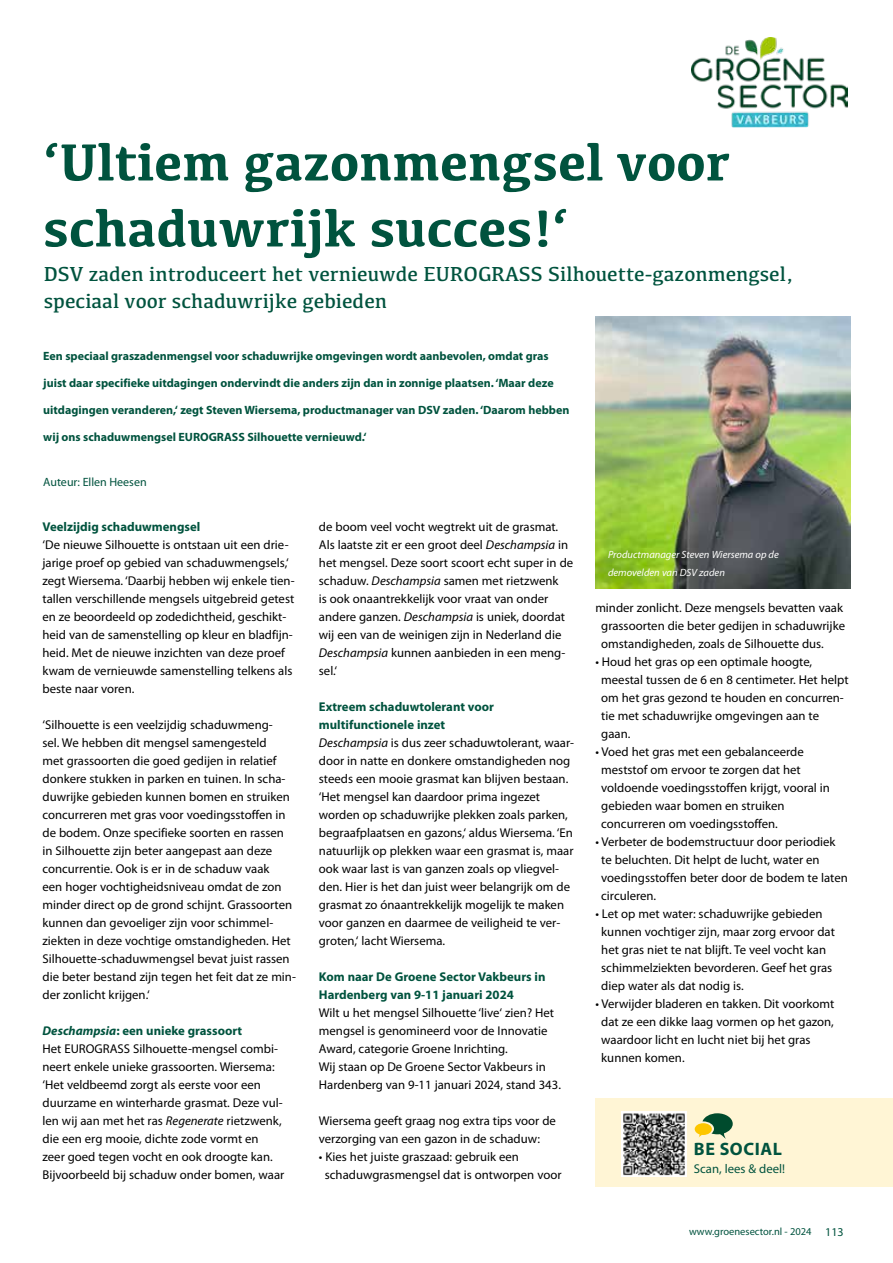
<style>
.page{position:relative;width:893px;height:1263px;background:#fff}
.page>*{position:absolute;margin:0;border:0;box-sizing:border-box;transform-origin:0 0}
.t1{font:700 54px/66px "Kefa";color:#00533e}
.t2{font:21px/27px "Kefa";color:#00533e}
.t3{font:700 18px "Myriad Pro";letter-spacing:.03em;color:#00533e}
.t4{font:12.75px/18px "Myriad Pro";color:#000}
.t5{font:700 12.75px/18px "Myriad Pro";color:#00533e}
.t6{font:12.75px "Myriad Pro";color:#00533e}
.t7{font:700 12px "Myriad Pro";color:#00533e}
.t8{font:12px "Myriad Pro";color:#00533e}
.t9{font:italic 10.5px/18px "Myriad Pro";color:#fff}
.t10{font:10.5px "Myriad Pro";color:#00533e}
.s1{font-weight:700;font-style:italic;color:#00533e}
.s2{font-weight:700;color:#00533e}
.s3{font-style:italic}
.s4{font-size:12px}
</style>
<div class="page">
<img style="left:691px;top:37px;width:157px;height:90px">
<img style="left:596px;top:316px;width:255px;height:273px">
<div style="left:596px;top:1098px;width:297px;height:88px;background:#fff5d5"></div>
<img style="left:621px;top:1111px;width:66px;height:66px">
<svg style="left:695px;top:1113px;width:38px;height:26px"></svg>
<h1 class="t1" style="left:43px;top:126px;width:689px">‘Ultiem gazonmengsel voor schaduwrijk succes!‘</h1>
<h2 class="t2" style="left:44px;top:260px;width:752px">DSV zaden introduceert het vernieuwde EUROGRASS Silhouette-gazonmengsel, speciaal voor schaduwrijke gebieden</h2>
<p class="t7" style="left:43px;top:348px;width:507px">Een speciaal graszadenmengsel voor schaduwrijke omgevingen wordt aanbevolen, omdat gras</p>
<p class="t7" style="left:43px;top:375px;width:512px">juist daar specifieke uitdagingen ondervindt die anders zijn dan in zonnige plaatsen. ‘Maar deze</p>
<p class="t7" style="left:43px;top:402px;width:528px">uitdagingen veranderen,‘ zegt Steven Wiersema, productmanager van DSV zaden. ‘Daarom hebben</p>
<p class="t7" style="left:43px;top:429px;width:325px">wij ons schaduwmengsel EUROGRASS Silhouette vernieuwd.‘</p>
<p class="t8" style="left:43px;top:475px;width:105px">Auteur: Ellen Heesen</p>
<p class="t5" style="left:43px;top:517px;width:159px">Veelzijdig schaduwmengsel</p>
<p class="t4" style="left:43px;top:536px;width:254px">‘De nieuwe Silhouette is ontstaan uit een drie&shy;jarige proef op gebied van schaduwmengsels,‘ zegt Wiersema. ‘Daarbij hebben wij enkele tien&shy;tallen verschillende mengsels uitgebreid getest en ze beoordeeld op zodedichtheid, geschikt&shy;heid van de samenstelling op kleur en bladfijn&shy;heid. Met de nieuwe inzichten van deze proef kwam de vernieuwde samenstelling telkens als beste naar voren.</p>
<p class="t4" style="left:43px;top:716px;width:255px">‘Silhouette is een veelzijdig schaduwmeng-<br>sel. We hebben dit mengsel samengesteld<br>met grassoorten die goed gedijen in relatief donkere stukken in parken en tuinen. In scha&shy;duwrijke gebieden kunnen bomen en struiken concurreren met gras voor voedingsstoffen in de bodem. Onze specifieke soorten en rassen in Silhouette zijn beter aangepast aan deze concurrentie. Ook is er in de schaduw vaak<br>een hoger vochtigheidsniveau omdat de zon minder direct op de grond schijnt. Grassoorten kunnen dan gevoeliger zijn voor schimmel&shy;ziekten in deze vochtige omstandigheden. Het Silhouette-schaduwmengsel bevat juist rassen die beter bestand zijn tegen het feit dat ze min&shy;der zonlicht krijgen.‘</p>
<p class="t4" style="left:43px;top:1022px;width:243px"><span class="s1">Deschampsia</span><span class="s2">: een unieke grassoort<br></span>Het EUROGRASS Silhouette-mengsel combi&shy;neert enkele unieke grassoorten. Wiersema: ‘Het veldbeemd zorgt als eerste voor een duurzame en winterharde grasmat. Deze vul&shy;len wij aan met het ras <span class="s3">Regenerate</span> rietzwenk, die een erg mooie, dichte zode vormt en<br>zeer goed tegen vocht en ook droogte kan.<br>Bijvoorbeeld bij schaduw onder bomen, waar</p>
<p class="t4" style="left:319px;top:518px;width:256px">de boom veel vocht wegtrekt uit de grasmat.<br>Als laatste zit er een groot deel <span class="s3">Deschampsia</span> in het mengsel. Deze soort scoort echt super in de schaduw. <span class="s3">Deschampsia</span> samen met rietzwenk<br>is ook onaantrekkelijk voor vraat van onder andere ganzen. <span class="s3">Deschampsia</span> is uniek, doordat wij een van de weinigen zijn in Nederland die <span class="s3">Deschampsia</span> kunnen aanbieden in een meng&shy;sel.‘</p>
<p class="t4" style="left:319px;top:698px;width:257px"><span class="s2">Extreem schaduwtolerant voor multifunctionele inzet<br></span><span class="s3">Deschampsia</span> is dus zeer schaduwtolerant, waar&shy;door in natte en donkere omstandigheden nog steeds een mooie grasmat kan blijven bestaan. ‘Het mengsel kan daardoor prima ingezet worden op schaduwrijke plekken zoals parken, begraafplaatsen en gazons,‘ aldus Wiersema. ‘En natuurlijk op plekken waar een grasmat is, maar ook waar last is van ganzen zoals op vliegvel&shy;den. Hier is het dan juist weer belangrijk om de grasmat zo ónaantrekkelijk mogelijk te maken voor ganzen en daarmee de veiligheid te ver&shy;groten,‘ lacht Wiersema.</p>
<p class="t5" style="left:319px;top:967px;width:228px">Kom naar De Groene Sector Vakbeurs in<br>Hardenberg van 9-11 januari 2024</p>
<p class="t4" style="left:319px;top:1004px;width:244px">Wilt u het mengsel Silhouette ‘live‘ zien? Het mengsel is genomineerd voor de Innovatie Award, categorie Groene Inrichting.<br>Wij staan op De Groene Sector Vakbeurs in Hardenberg van 9-11 januari 2024, stand 343.</p>
<p class="t4" style="left:319px;top:1112px;width:239px">Wiersema geeft graag nog extra tips voor de verzorging van een gazon in de schaduw:</p>
<p class="t4" style="left:325px;top:1148px;width:238px;text-indent:-6px">• Kies het juiste graszaad: gebruik een schaduwgrasmengsel dat is ontworpen voor</p>
<p class="t9" style="left:608px;top:545px;width:172px">Productmanager Steven Wiersema op de demovelden van DSV zaden</p>
<p class="t4" style="left:601px;top:599px;width:245px;text-indent:-6px">minder zonlicht. Deze mengsels bevatten vaak grassoorten die beter gedijen in schaduwrijke omstandigheden, zoals de Silhouette dus.</p>
<p class="t4" style="left:601px;top:653px;width:249px;text-indent:-6px">• Houd het gras op een optimale hoogte, meestal tussen de 6 en 8 centimeter. Het helpt om het gras gezond te houden en concurren&shy;tie met schaduwrijke omgevingen aan te gaan.</p>
<p class="t4" style="left:601px;top:743px;width:230px;text-indent:-6px">• Voed het gras met een gebalanceerde meststof om ervoor te zorgen dat het voldoende voedingsstoffen krijgt, vooral in gebieden waar bomen en struiken concurreren om voedingsstoffen.</p>
<p class="t4" style="left:601px;top:833px;width:248px;text-indent:-6px">• Verbeter de bodemstructuur door periodiek te beluchten. Dit helpt de lucht, water en voedingsstoffen beter door de bodem te laten circuleren.</p>
<p class="t4" style="left:601px;top:905px;width:235px;text-indent:-6px">• Let op met water: schaduwrijke gebieden kunnen vochtiger zijn, maar zorg ervoor dat het gras niet te nat blijft. Te veel vocht kan schimmelziekten bevorderen. Geef het gras diep water als dat nodig is.</p>
<p class="t4" style="left:601px;top:995px;width:235px;text-indent:-6px">• Verwijder bladeren en takken. Dit voorkomt dat ze een dikke laag vormen op het gazon, waardoor licht en lucht niet bij het gras kunnen komen.</p>
<h3 class="t3" style="left:694px;top:1137px;width:89px">BE SOCIAL</h3>
<p class="t6" style="left:694px;top:1161px;width:93px">Scan, lees &amp; deel!</p>
<p class="t10" style="left:689px;top:1225px;width:156px">www.groenesector.nl - 2024 <span class="s4">113</span></p>
</div>
